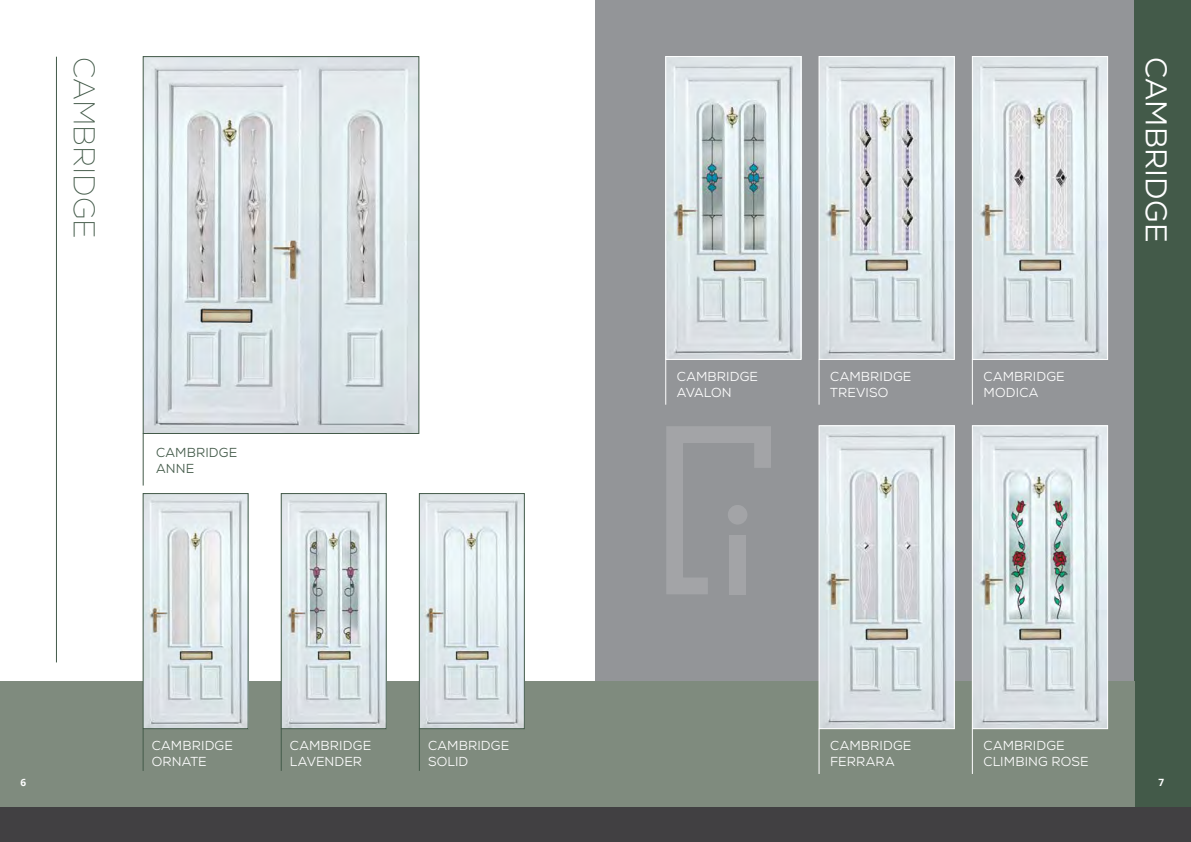
<style>
.page{position:relative;width:1191px;height:842px;background:#fff}
.page>*{position:absolute;margin:0;border:0;box-sizing:border-box;transform-origin:0 0}
.t1{font:100 30px "Nexa";color:#435a49}
.t2{font:30px "Nexa";letter-spacing:.005em;color:#fff}
.t3{font:13px/15.6px "Nexa";letter-spacing:.01em;color:#fff}
.t4{font:13px/15.6px "Nexa";letter-spacing:.01em;color:#435a49}
.t5{font:700 10px "Open Sans";color:#fff}
</style>
<div class="page">
<div style="left:595px;top:0;width:596px;height:842px;background:#939598"></div>
<div style="left:1135px;top:0;width:56px;height:842px;background:#435a49"></div>
<div style="left:0;top:682px;width:1135px;height:160px;background:#7f8b7e"></div>
<div style="left:0;top:808px;width:1191px;height:34px;background:#414042"></div>
<hr style="left:665px;top:359px;width:1px;height:46px;background:#fff">
<hr style="left:819px;top:359px;width:1px;height:46px;background:#fff">
<hr style="left:819px;top:729px;width:1px;height:45px;background:#fff">
<hr style="left:972px;top:729px;width:1px;height:45px;background:#fff">
<hr style="left:972px;top:359px;width:1px;height:46px;background:#fff">
<img style="left:667px;top:58px;width:132px;height:300px">
<div style="left:665px;top:56px;width:136px;height:304px;border:1px solid #fff"></div>
<img style="left:821px;top:58px;width:131px;height:300px">
<div style="left:819px;top:56px;width:135px;height:304px;border:1px solid #fff"></div>
<img style="left:821px;top:427px;width:131px;height:300px">
<div style="left:819px;top:425px;width:135px;height:304px;border:1px solid #fff"></div>
<img style="left:974px;top:427px;width:131px;height:300px">
<div style="left:972px;top:425px;width:135px;height:304px;border:1px solid #fff"></div>
<hr style="left:143px;top:433px;width:1px;height:52px;background:#435a49">
<img style="left:145px;top:58px;width:272px;height:374px">
<div style="left:143px;top:56px;width:276px;height:378px;border:1px solid #435a49"></div>
<img style="left:974px;top:58px;width:131px;height:300px">
<div style="left:972px;top:56px;width:135px;height:304px;border:1px solid #fff"></div>
<hr style="left:143px;top:729px;width:1px;height:42px;background:#435a49">
<img style="left:145px;top:495px;width:101px;height:232px">
<div style="left:143px;top:493px;width:105px;height:236px;border:1px solid #435a49"></div>
<hr style="left:281px;top:729px;width:1px;height:42px;background:#435a49">
<img style="left:283px;top:495px;width:101px;height:232px">
<div style="left:281px;top:493px;width:105px;height:236px;border:1px solid #435a49"></div>
<hr style="left:419px;top:729px;width:1px;height:42px;background:#435a49">
<img style="left:421px;top:495px;width:101px;height:232px">
<div style="left:419px;top:493px;width:105px;height:236px;border:1px solid #435a49"></div>
<hr style="left:56px;top:57px;width:1px;height:605px;background:#435a49">
<svg style="left:666px;top:426px;width:105px;height:168px"></svg>
<div style="left:729px;top:535px;width:17px;height:59px;background:#a3a4a7"></div>
<div style="left:728px;top:505px;width:19px;height:20px;background:#a3a4a7;border-radius:50%"></div>
<h1 class="t1" style="left:102px;top:56px;width:184px;rotate:90deg">CAMBRIDGE</h1>
<h1 class="t2" style="left:1175px;top:56px;width:188px;rotate:90deg">CAMBRIDGE</h1>
<p class="t4" style="left:156px;top:445px;width:83px">CAMBRIDGE<br>ANNE</p>
<p class="t3" style="left:152px;top:738px;width:83px">CAMBRIDGE<br>ORNATE</p>
<p class="t3" style="left:290px;top:738px;width:83px">CAMBRIDGE<br>LAVENDER</p>
<p class="t3" style="left:428px;top:738px;width:83px">CAMBRIDGE<br>SOLID</p>
<p class="t3" style="left:677px;top:369px;width:83px">CAMBRIDGE<br>AVALON</p>
<p class="t3" style="left:830px;top:369px;width:83px">CAMBRIDGE<br>TREVISO</p>
<p class="t3" style="left:983px;top:369px;width:83px">CAMBRIDGE<br>MODICA</p>
<p class="t3" style="left:830px;top:738px;width:83px">CAMBRIDGE<br>FERRARA</p>
<p class="t3" style="left:983px;top:738px;width:107px">CAMBRIDGE<br>CLIMBING ROSE</p>
<p class="t5" style="left:21px;top:775px;width:7px">6</p>
<p class="t5" style="left:1158px;top:775px;width:7px">7</p>
</div>
